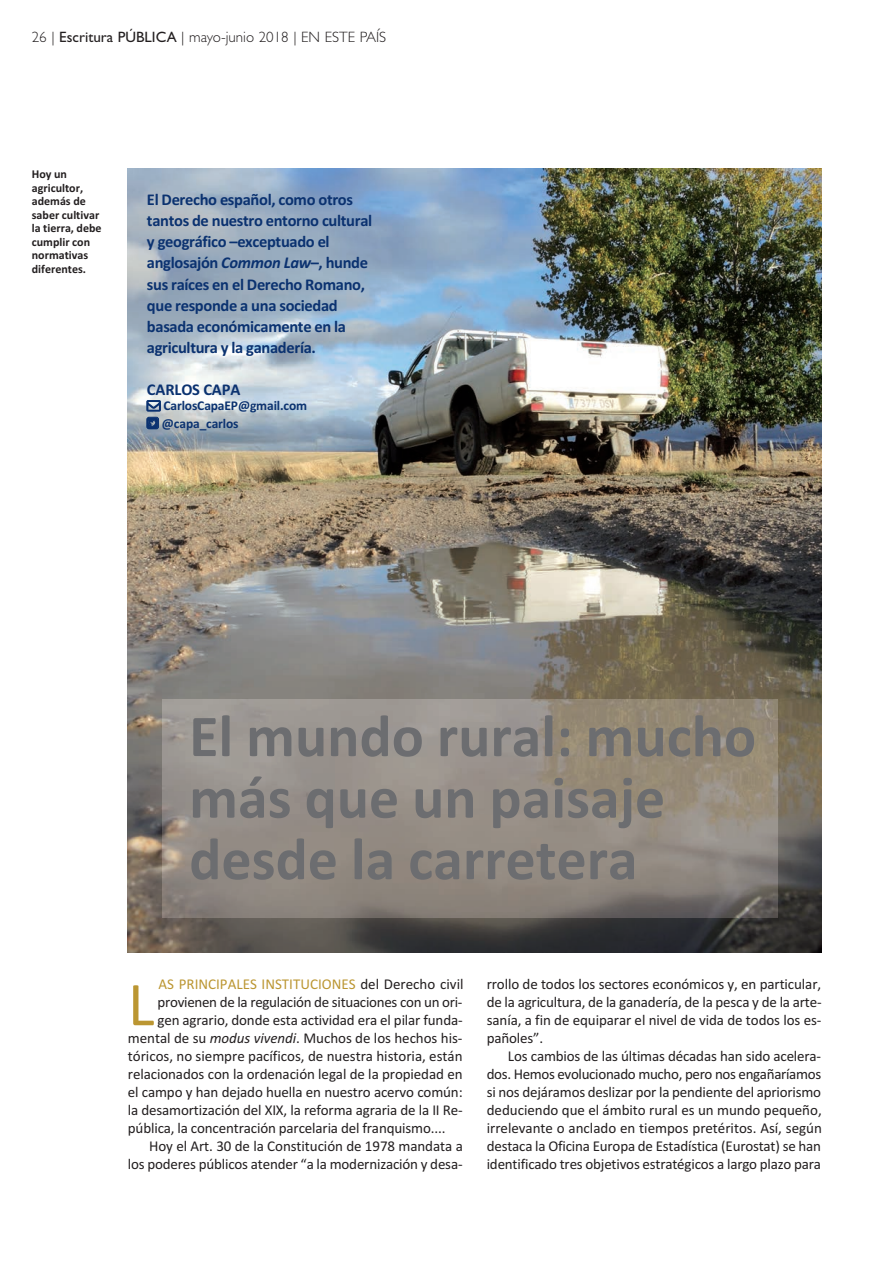
<style>
.page{position:relative;width:894px;height:1264px;background:#fff}
.page>*{position:absolute;margin:0;border:0;box-sizing:border-box;transform-origin:0 0}
.t1{font:63px "Calibri";color:#bb9632}
.t2{font:700 60px/61.5px "Calibri";color:#6c6d70}
.t3{font:700 16.5px/21px "Calibri";letter-spacing:-.02em;color:#0b3270}
.t4{font:15px/18px "Calibri";letter-spacing:-.01em;color:#231f20;text-align:justify}
.t5{font:300 15px "Gill Sans";color:#231f20}
.t6{font:15px "Calibri";color:#bb9632}
.t7{font:700 13.5px/17.7px "Calibri";letter-spacing:-.01em;color:#0b3270}
.t8{font:700 12px/13.5px "Calibri";color:#231f20}
.s1{font-weight:400}
.s2{font-style:italic}
.s3{color:#231f20}
</style>
<div class="page">
<img style="left:128px;top:169px;width:693px;height:783px">
<img style="left:162px;top:699px;width:616px;height:218px">
<svg style="left:147px;top:400px;width:14px;height:11px"></svg>
<svg style="left:147px;top:417px;width:12px;height:12px"></svg>
<p class="t5" style="left:32px;top:28px;width:356px">26 | <span class="s1">Escritura PÚBLICA</span> | mayo-junio 2018 | EN ESTE PAÍS</p>
<p class="t8" style="left:32px;top:167px;width:71px">Hoy un agricultor, además de saber cultivar la tierra, debe cumplir con normativas diferentes.</p>
<p class="t3" style="left:147px;top:189px;width:227px">El Derecho español, como otros tantos de nuestro entorno cultural y geográfico –exceptuado el anglosajón <span class="s2">Common Law</span>–, hunde sus raíces en el Derecho Romano, que responde a una sociedad basada económicamente en la agricultura y la ganadería.</p>
<p class="t3" style="left:147px;top:378px;width:95px">CARLOS CAPA</p>
<p class="t7" style="left:162px;top:396px;width:147px">CarlosCapaEP@gmail.com @capa_carlos</p>
<h2 class="t2" style="left:189px;top:702px;width:568px">El mundo rural: mucho más que un paisaje desde la carretera</h2>
<p class="t6" style="left:158px;top:975px;width:307px">AS PRINCIPALES INSTITUCIONES <span class="s3">del Derecho civil</span></p>
<p class="t4" style="left:157px;top:992px;width:306px">provienen de la regulación de situaciones con un ori-</p>
<p class="t4" style="left:157px;top:1010px;width:307px">gen agrario, donde esta actividad era el pilar funda-</p>
<p class="t4" style="left:128px;top:1028px;width:336px">mental de su <span class="s2">modus vivendi</span>. Muchos de los hechos his-</p>
<p class="t4" style="left:128px;top:1046px;width:336px">tóricos, no siempre pacíficos, de nuestra historia, están</p>
<p class="t4" style="left:128px;top:1064px;width:336px">relacionados con la ordenación legal de la propiedad en</p>
<p class="t4" style="left:128px;top:1082px;width:336px">el campo y han dejado huella en nuestro acervo común:</p>
<p class="t4" style="left:128px;top:1100px;width:336px">la desamortización del XIX, la reforma agraria de la II Re-</p>
<p class="t4" style="left:128px;top:1118px;width:319px">pública, la concentración parcelaria del franquismo....</p>
<p class="t4" style="left:149px;top:1136px;width:315px">Hoy el Art. 30 de la Constitución de 1978 mandata a</p>
<p class="t4" style="left:128px;top:1154px;width:336px">los poderes públicos atender “a la modernización y desa-</p>
<h1 class="t1" style="left:128px;top:965px;width:28px">L</h1>
<p class="t4" style="left:487px;top:974px;width:336px">rrollo de todos los sectores económicos y, en particular, de la agricultura, de la ganadería, de la pesca y de la arte&shy;sanía, a fin de equiparar el nivel de vida de todos los es&shy;pañoles”.</p>
<p class="t4" style="left:487px;top:1046px;width:337px;text-indent:21px">Los cambios de las últimas décadas han sido acelera&shy;dos. Hemos evolucionado mucho, pero nos engañaríamos si nos dejáramos deslizar por la pendiente del apriorismo deduciendo que el ámbito rural es un mundo pequeño, irrelevante o anclado en tiempos pretéritos. Así, según destaca la Oficina Europa de Estadística (Eurostat) se han identificado tres objetivos estratégicos a largo plazo para</p>
</div>
